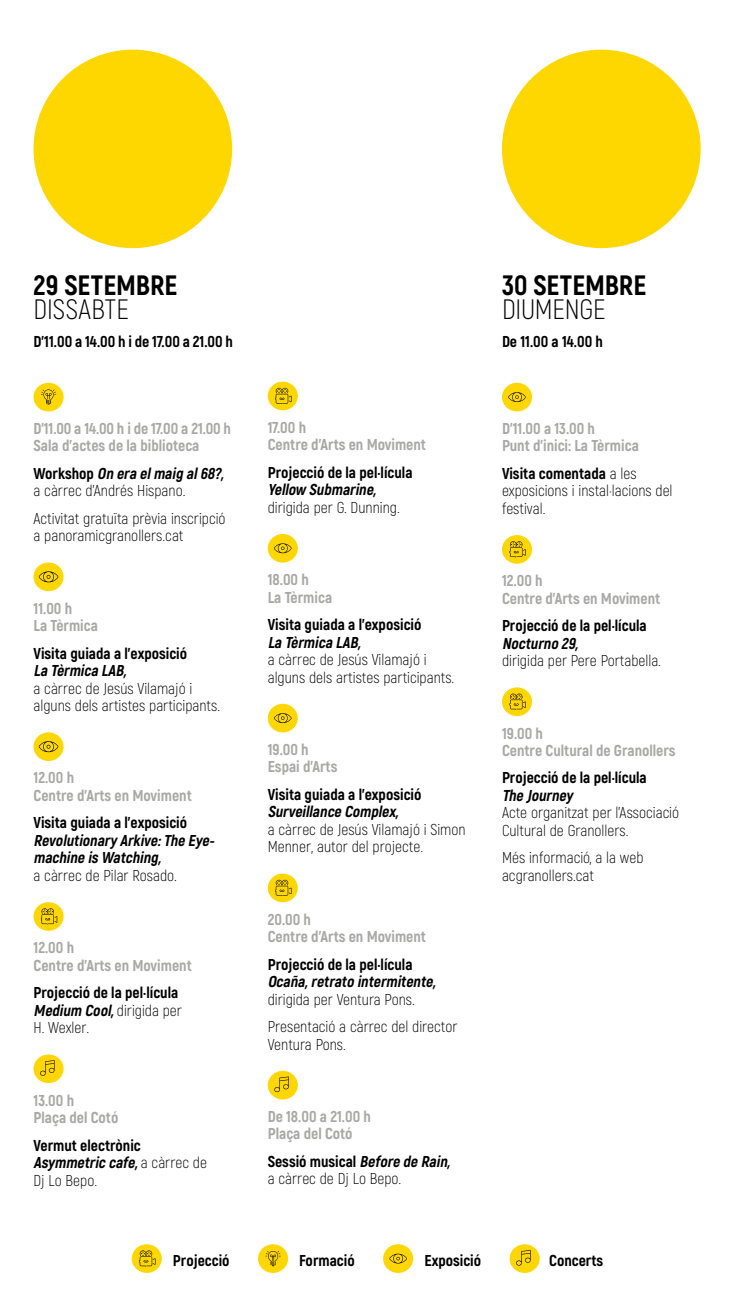
<style>
.page{position:relative;width:735px;height:1315px;background:#fff}
.page>*{position:absolute;margin:0;border:0;box-sizing:border-box;transform-origin:0 0}
.t1{font:800 28px "Akrobat";color:#000}
.t2{font:300 28px "Akrobat";letter-spacing:-.005em;color:#000}
.t3{font:300 15.75px/17.5px "Akrobat";color:#000}
.t4{font:800 15.75px/17.5px "Akrobat";color:#a8a8a6}
.t5{font:800 15.75px/17.5px "Akrobat";color:#000}
.t6{font:italic 800 15.75px/17.5px "Akrobat";color:#000}
.s1{font-weight:800}
.s2{font-weight:800;font-style:italic}
.s3{font-style:italic}
.s4{font-weight:300}
</style>
<div class="page">
<div style="left:33px;top:50px;width:199px;height:198px;background:#fed600;border-radius:50%"></div>
<div style="left:33px;top:383px;width:30px;height:28px;background:#fed600;border-radius:50%"></div>
<svg style="left:41px;top:389px;width:15px;height:16px"></svg>
<div style="left:33px;top:562px;width:30px;height:29px;background:#fed600;border-radius:50%"></div>
<svg style="left:39px;top:571px;width:19px;height:11px"></svg>
<div style="left:33px;top:732px;width:30px;height:29px;background:#fed600;border-radius:50%"></div>
<svg style="left:39px;top:741px;width:19px;height:11px"></svg>
<div style="left:33px;top:902px;width:30px;height:29px;background:#fed600;border-radius:50%"></div>
<svg style="left:41px;top:908px;width:16px;height:16px"></svg>
<div style="left:33px;top:1054px;width:30px;height:29px;background:#fed600;border-radius:50%"></div>
<svg style="left:40px;top:1060px;width:14px;height:15px"></svg>
<div style="left:267px;top:382px;width:30px;height:28px;background:#fed600;border-radius:50%"></div>
<svg style="left:275px;top:388px;width:16px;height:16px"></svg>
<div style="left:267px;top:534px;width:30px;height:28px;background:#fed600;border-radius:50%"></div>
<svg style="left:274px;top:543px;width:17px;height:10px"></svg>
<div style="left:267px;top:704px;width:30px;height:28px;background:#fed600;border-radius:50%"></div>
<svg style="left:274px;top:713px;width:17px;height:10px"></svg>
<div style="left:267px;top:873px;width:30px;height:29px;background:#fed600;border-radius:50%"></div>
<svg style="left:275px;top:880px;width:16px;height:16px"></svg>
<div style="left:267px;top:1071px;width:30px;height:28px;background:#fed600;border-radius:50%"></div>
<svg style="left:274px;top:1076px;width:14px;height:16px"></svg>
<div style="left:501px;top:50px;width:199px;height:198px;background:#fed600;border-radius:50%"></div>
<div style="left:501px;top:383px;width:30px;height:28px;background:#fed600;border-radius:50%"></div>
<svg style="left:508px;top:392px;width:17px;height:10px"></svg>
<div style="left:501px;top:535px;width:30px;height:29px;background:#fed600;border-radius:50%"></div>
<svg style="left:509px;top:541px;width:16px;height:16px"></svg>
<div style="left:501px;top:687px;width:30px;height:29px;background:#fed600;border-radius:50%"></div>
<svg style="left:509px;top:693px;width:16px;height:17px"></svg>
<div style="left:132px;top:1244px;width:30px;height:29px;background:#fed600;border-radius:50%"></div>
<svg style="left:139px;top:1250px;width:16px;height:16px"></svg>
<div style="left:258px;top:1244px;width:30px;height:29px;background:#fed600;border-radius:50%"></div>
<svg style="left:265px;top:1251px;width:15px;height:15px"></svg>
<div style="left:383px;top:1244px;width:30px;height:29px;background:#fed600;border-radius:50%"></div>
<svg style="left:389px;top:1253px;width:18px;height:10px"></svg>
<div style="left:509px;top:1244px;width:30px;height:29px;background:#fed600;border-radius:50%"></div>
<svg style="left:516px;top:1250px;width:14px;height:15px"></svg>
<h1 class="t1" style="left:33px;top:267px;width:146px">29 SETEMBRE</h1>
<h1 class="t2" style="left:33px;top:293px;width:97px">DISSABTE</h1>
<p class="t5" style="left:33px;top:332px;width:201px">D’11.00 a 14.00 h i de 17.00 a 21.00 h</p>
<p class="t4" style="left:33px;top:419px;width:199px">D’11.00 a 14.00 h i de 17.00 a 21.00 h<br>Sala d’actes de la biblioteca</p>
<p class="t3" style="left:33px;top:464px;width:195px"><span class="s1">Wo r ks h o p</span> <span class="s2">On era elmaig al68?, </span>a càrrec d’Andrés Hispano.</p>
<p class="t3" style="left:33px;top:509px;width:193px">Activitat gratuïta prèvia inscripció a panoramicgranollers.cat</p>
<p class="t4" style="left:33px;top:599px;width:66px">11.00 h<br>La Tèrmica</p>
<p class="t5" style="left:33px;top:644px;width:155px">Visita guiada a l’exposició</p>
<p class="t6" style="left:33px;top:662px;width:98px">La Tèrmica LAB,</p>
<p class="t3" style="left:33px;top:679px;width:188px">a càrrec de Jesús Vilamajó i alguns dels artistes participants.</p>
<p class="t4" style="left:33px;top:769px;width:160px">12.00 h<br>Centre d’Arts en Moviment</p>
<p class="t5" style="left:33px;top:814px;width:155px">Visita guiada a l’exposició</p>
<p class="t6" style="left:33px;top:831px;width:185px">Revolutionary Arkive:The Eye&shy;machine is Watching,</p>
<p class="t3" style="left:33px;top:866px;width:145px">a càrrec de Pilar Rosado.</p>
<p class="t4" style="left:33px;top:939px;width:160px">12.00 h<br>Centre d’Arts en Moviment</p>
<p class="t5" style="left:33px;top:984px;width:150px">Projecció de la pel·lícula<br><span class="s3">Medium Cool,</span><span class="s4">dirigida per<br>H. Wexler.</span></p>
<p class="t4" style="left:33px;top:1091px;width:86px">13.00 h<br>Plaça del Cotó</p>
<p class="t3" style="left:33px;top:1136px;width:175px"><span class="s1">Vermut electrònic<br></span><span class="s2">Asymmetric cafe,</span> a c à r r e c d e<br>Dj Lo Bepo.</p>
<p class="t4" style="left:267px;top:418px;width:160px">17.00 h<br>Centre d’Arts en Moviment</p>
<p class="t5" style="left:267px;top:463px;width:146px">Projecció de la pel·lícula</p>
<p class="t6" style="left:267px;top:481px;width:113px">Yellow Submarine,</p>
<p class="t3" style="left:267px;top:498px;width:133px">dirigida per G. Dunning.</p>
<p class="t4" style="left:267px;top:571px;width:66px">18.00 h<br>La Tèrmica</p>
<p class="t5" style="left:267px;top:615px;width:155px">Visita guiada a l’exposició</p>
<p class="t6" style="left:267px;top:633px;width:98px">La Tèrmica LAB,</p>
<p class="t3" style="left:267px;top:651px;width:188px">a càrrec de Jesús Vilamajó i alguns dels artistes participants.</p>
<p class="t4" style="left:267px;top:740px;width:71px">19.00 h<br>Espai d’Arts</p>
<p class="t5" style="left:267px;top:785px;width:155px">Visita guiada a l’exposició</p>
<p class="t6" style="left:267px;top:803px;width:135px">Surveillance Complex,</p>
<p class="t3" style="left:267px;top:820px;width:199px">a càrrec de Jesús Vilamajó i Simon<br>Menner, autor del projecte.</p>
<p class="t4" style="left:267px;top:910px;width:160px">20.00 h<br>Centre d’Arts en Moviment</p>
<p class="t5" style="left:267px;top:955px;width:146px">Projecció de la pel·lícula</p>
<p class="t6" style="left:267px;top:972px;width:173px">Ocaña,retrato intermitente,</p>
<p class="t3" style="left:267px;top:985px;width:191px;line-height:27.5px">dirigida per Ventura Pons.<br>Presentació a càrrec del director</p>
<p class="t3" style="left:267px;top:1035px;width:80px">Ventura Pons.</p>
<p class="t4" style="left:267px;top:1107px;width:105px">De 18.00 a 21.00 h<br>Plaça del Cotó</p>
<p class="t3" style="left:267px;top:1152px;width:187px"><span class="s1">Sessió musical</span> <span class="s2">Before de Rain, </span>a càrrec de Dj Lo Bepo.</p>
<h1 class="t1" style="left:501px;top:267px;width:146px">30 SETEMBRE</h1>
<h1 class="t2" style="left:501px;top:293px;width:105px">DIUMENGE</h1>
<p class="t5" style="left:501px;top:332px;width:102px">De 11.00 a 14.00 h</p>
<p class="t4" style="left:501px;top:419px;width:138px">D’11.00 a 13.00 h<br>Punt d’inici: La Tèrmica</p>
<p class="t3" style="left:501px;top:464px;width:172px"><span class="s1">Visita comentada</span> a les exposicions i instal·lacions del festival.</p>
<p class="t4" style="left:501px;top:572px;width:160px">12.00 h<br>Centre d’Arts en Moviment</p>
<p class="t5" style="left:501px;top:617px;width:146px">Projecció de la pel·lícula</p>
<p class="t6" style="left:501px;top:634px;width:81px">Nocturno 29,</p>
<p class="t3" style="left:501px;top:652px;width:160px">dirigida per Pere Portabella.</p>
<p class="t4" style="left:501px;top:724px;width:175px">19.00 h<br>Centre Cultural de Granollers</p>
<p class="t5" style="left:501px;top:769px;width:146px">Projecció de la pel·lícula</p>
<p class="t6" style="left:501px;top:786px;width:76px">The Journey</p>
<p class="t3" style="left:501px;top:804px;width:179px">Acte organitzat per l’Associació<br>Cultural de Granollers.</p>
<p class="t3" style="left:501px;top:849px;width:143px">Més informació, a la web acgranollers.cat</p>
<p class="t5" style="left:173px;top:1251px;width:58px">Projecció</p>
<p class="t5" style="left:299px;top:1251px;width:57px">Formació</p>
<p class="t5" style="left:424px;top:1251px;width:58px">Exposició</p>
<p class="t5" style="left:549px;top:1251px;width:56px">Concerts</p>
</div>
